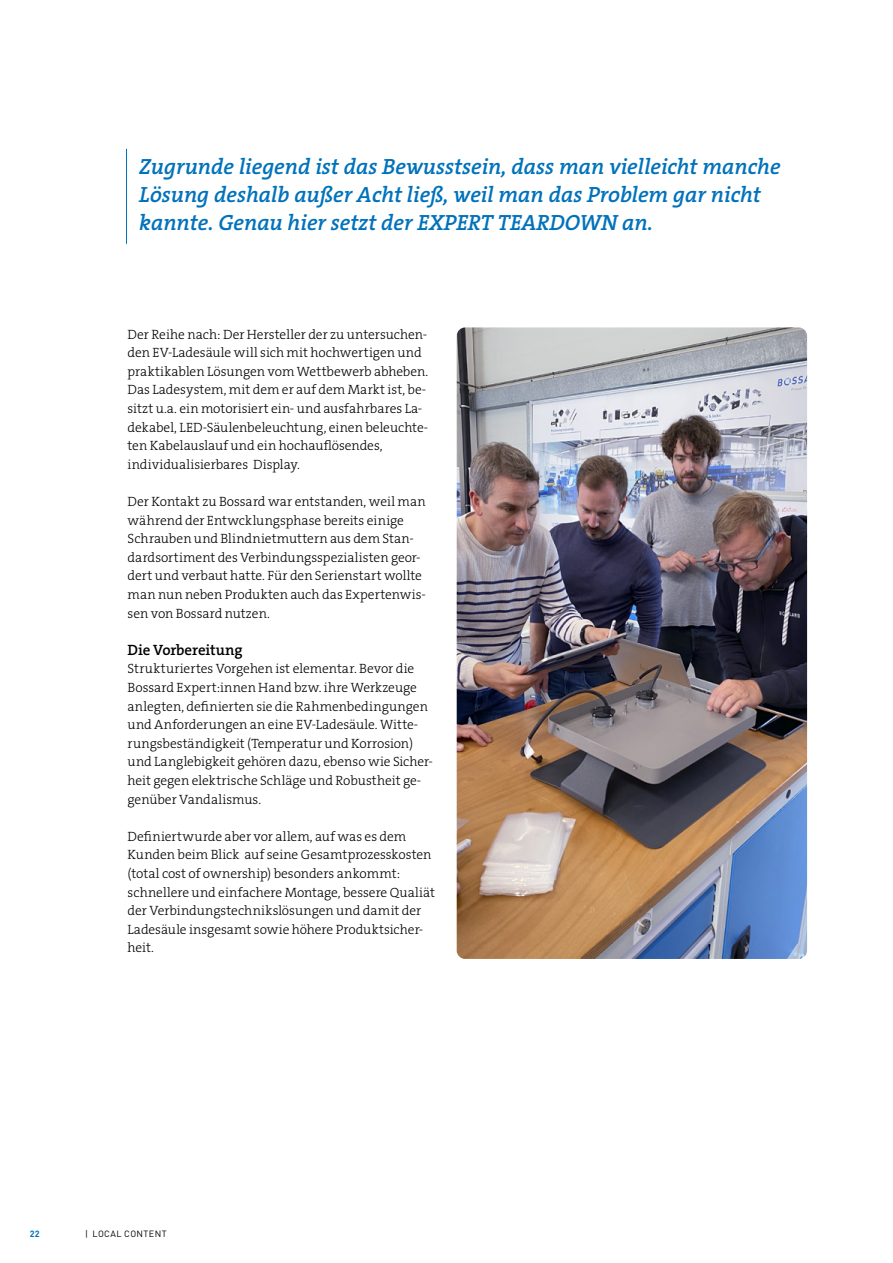
<style>
.page{position:relative;width:893px;height:1263px;background:#fff}
.page>*{position:absolute;margin:0;border:0;box-sizing:border-box;transform-origin:0 0}
.t1{font:22.2px/27.9px "The Serif HP6 Se Bld IT";color:#0072bb}
.t2{font:15px "The Serif HP6 Se Bld";letter-spacing:-.005em;color:#000}
.t3{font:13.5px/18.6px "The Serif HP3 Lig";color:#000}
.t4{font:9px "DINOT";letter-spacing:.05em;color:#000}
.t5{font:700 9px "DINOT";color:#0072bb}
</style>
<div class="page">
<img style="left:457px;top:327px;width:350px;height:632px">
<hr style="left:126px;top:149px;width:1px;height:95px;background:#0072bb">
<h1 class="t1" style="left:139px;top:153px;width:643px">Zugrunde liegend ist das Bewusstsein, dass man vielleicht manche<br>Lösung deshalb außer Acht ließ, weil man das Problem gar nicht kannte. Genau hier setzt der EXPERT TEARDOWN an.</h1>
<p class="t3" style="left:128px;top:325px;width:302px">Der Reihe nach: Der Hersteller der zu untersuchen&shy;den EV-Ladesäule will sich mit hochwertigen und praktikablen Lösungen vom Wettbewerb abheben.<br>Das Ladesystem, mit dem er auf dem Markt ist, be&shy;sitzt u.a. ein motorisiert ein- und ausfahrbares La&shy;dekabel, LED-Säulenbeleuchtung, einen beleuchte&shy;ten Kabelauslauf und ein hochauflösendes, individualisierbares Display.</p>
<p class="t3" style="left:128px;top:492px;width:300px">Der Kontakt zu Bossard war entstanden, weil man während der Entwcklungsphase bereits einige Schrauben und Blindnietmuttern aus dem Stan&shy;dardsortiment des Verbindungsspezialisten geor&shy;dert und verbaut hatte. Für den Serienstart wollte man nun neben Produkten auch das Expertenwis&shy;sen von Bossard nutzen.</p>
<p class="t2" style="left:128px;top:640px;width:117px">Die Vorbereitung</p>
<p class="t3" style="left:128px;top:660px;width:307px">Strukturiertes Vorgehen ist elementar. Bevor die Bossard Expert:innen Hand bzw. ihre Werkzeuge anlegten, definierten sie die Rahmenbedingungen und Anforderungen an eine EV-Ladesäule. Witte&shy;rungsbeständigkeit (Temperatur und Korrosion) und Langlebigkeit gehören dazu, ebenso wie Sicher&shy;heit gegen elektrische Schläge und Robustheit ge&shy;genüber Vandalismus.</p>
<p class="t3" style="left:128px;top:827px;width:309px">Definiertwurde aber vor allem, auf was es dem Kunden beim Blick auf seine Gesamtprozesskosten (total cost of ownership) besonders ankommt: schnellere und einfachere Montage, bessere Qualiät der Verbindungstechnikslösungen und damit der Ladesäule insgesamt sowie höhere Produktsicher&shy;heit.</p>
<p class="t5" style="left:30px;top:1227px;width:12px">22</p>
<p class="t4" style="left:85px;top:1227px;width:83px">| LOCAL CONTENT</p>
</div>
